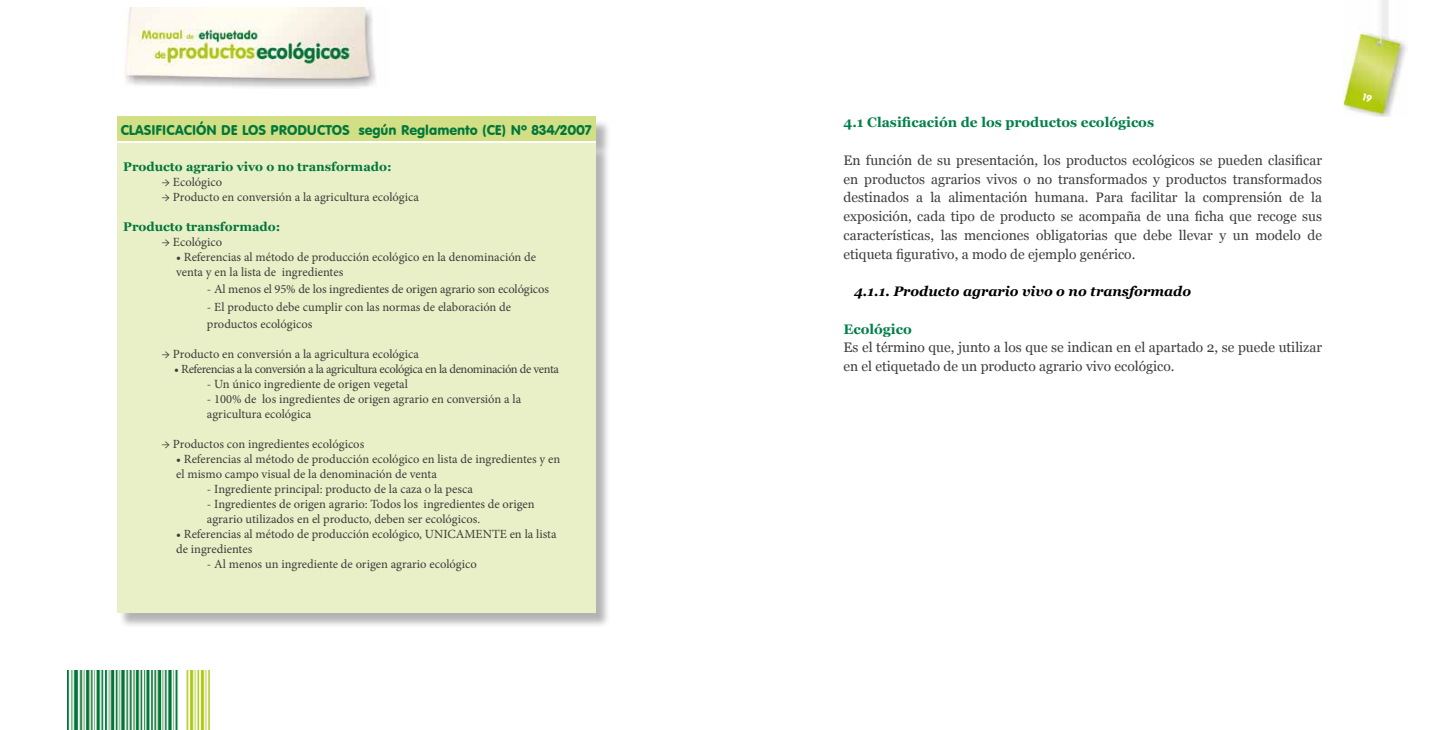
<style>
.page{position:relative;width:1439px;height:730px;background:#fff}
.page>*{position:absolute;margin:0;border:0;box-sizing:border-box;transform-origin:0 0}
.t1{font:13.75px/18.8px "Georgia";color:#3c3c3b;text-align:justify}
.t2{font:13.75px "VAG Rounded BT";color:#00773c}
.t3{font:700 13.75px "Georgia";color:#008048}
.t4{font:italic 700 13.75px "Georgia";color:#000}
.t5{font:12.5px/15px "Minion Pro";color:#3c3c3b}
.t6{font:12.5px "Minion Pro";letter-spacing:-.03em;color:#3c3c3b}
.t7{font:700 12.5px "Georgia";color:#00773c}
</style>
<div class="page">
<img style="left:124px;top:8px;width:252px;height:80px">
<img style="left:1344px;top:0;width:62px;height:117px">
<img style="left:68px;top:671px;width:141px;height:59px">
<div style="left:119px;top:119px;width:492px;height:38px;background:#000;opacity:.3"></div>
<div style="left:117px;top:117px;width:478px;height:24px;background:#d3df84"></div>
<hr style="left:117px;top:141px;width:478px;height:3px;background:#fff">
<div style="left:119px;top:146px;width:492px;height:482px;background:#000;opacity:.3"></div>
<div style="left:117px;top:144px;width:478px;height:469px;background:#e9efc6"></div>
<svg style="left:1361px;top:93px;width:11px;height:10px"></svg>
<p class="t2" style="left:121px;top:121px;width:472px">CLASIFICACIÓN DE LOS PRODUCTOS según Reglamento (CE) Nº 834/2007</p>
<p class="t7" style="left:123px;top:159px;width:270px">Producto agrario vivo o no transformado:</p>
<p class="t5" style="left:162px;top:174px;width:62px">→ Ecológico</p>
<p class="t5" style="left:162px;top:189px;width:258px">→ Producto en conversión a la agricultura ecológica</p>
<p class="t7" style="left:123px;top:219px;width:158px">Producto transformado:</p>
<p class="t5" style="left:162px;top:234px;width:62px">→ Ecológico</p>
<p class="t5" style="left:176px;top:249px;width:361px">• Referencias al método de producción ecológico en la denominación de venta y en la lista de ingredientes</p>
<p class="t5" style="left:207px;top:282px;width:344px">- Al menos el 95% de los ingredientes de origen agrario son ecológicos</p>
<p class="t5" style="left:207px;top:298px;width:306px;line-height:17.5px">- El producto debe cumplir con las normas de elaboración de productos ecológicos</p>
<p class="t5" style="left:162px;top:347px;width:258px">→ Producto en conversión a la agricultura ecológica</p>
<p class="t6" style="left:174px;top:361px;width:386px">• Referencias a la conversión a la agricultura ecológica en la denominación de venta</p>
<p class="t5" style="left:207px;top:377px;width:202px">- Un único ingrediente de origen vegetal</p>
<p class="t5" style="left:207px;top:392px;width:316px">- 100% de los ingredientes de origen agrario en conversión a la agricultura ecológica</p>
<p class="t5" style="left:162px;top:437px;width:204px">→ Productos con ingredientes ecológicos</p>
<p class="t5" style="left:176px;top:452px;width:386px">• Referencias al método de producción ecológico en lista de ingredientes y en el mismo campo visual de la denominación de venta</p>
<p class="t5" style="left:207px;top:482px;width:267px">- Ingrediente principal: producto de la caza o la pesca</p>
<p class="t5" style="left:207px;top:497px;width:329px">- Ingredientes de origen agrario: Todos los ingredientes de origen agrario utilizados en el producto, deben ser ecológicos.</p>
<p class="t5" style="left:176px;top:527px;width:382px">• Referencias al método de producción ecológico, UNICAMENTE en la lista de ingredientes</p>
<p class="t5" style="left:207px;top:557px;width:271px">- Al menos un ingrediente de origen agrario ecológico</p>
<p class="t3" style="left:843px;top:115px;width:312px">4.1 Clasificación de los productos ecológicos</p>
<p class="t1" style="left:843px;top:151px;width:480px">En función de su presentación, los productos ecológicos se pueden clasificar en productos agrarios vivos o no transformados y productos transformados destinados a la alimentación humana. Para facilitar la comprensión de la exposición, cada tipo de producto se acompaña de una ficha que recoge sus características, las menciones obligatorias que debe llevar y un modelo de etiqueta figurativo, a modo de ejemplo genérico.</p>
<p class="t4" style="left:854px;top:284px;width:338px">4.1.1. Producto agrario vivo o no transformado</p>
<p class="t3" style="left:843px;top:321px;width:70px">Ecológico</p>
<p class="t1" style="left:843px;top:339px;width:480px">Es el término que, junto a los que se indican en el apartado 2, se puede utilizar en el etiquetado de un producto agrario vivo ecológico.</p>
</div>
